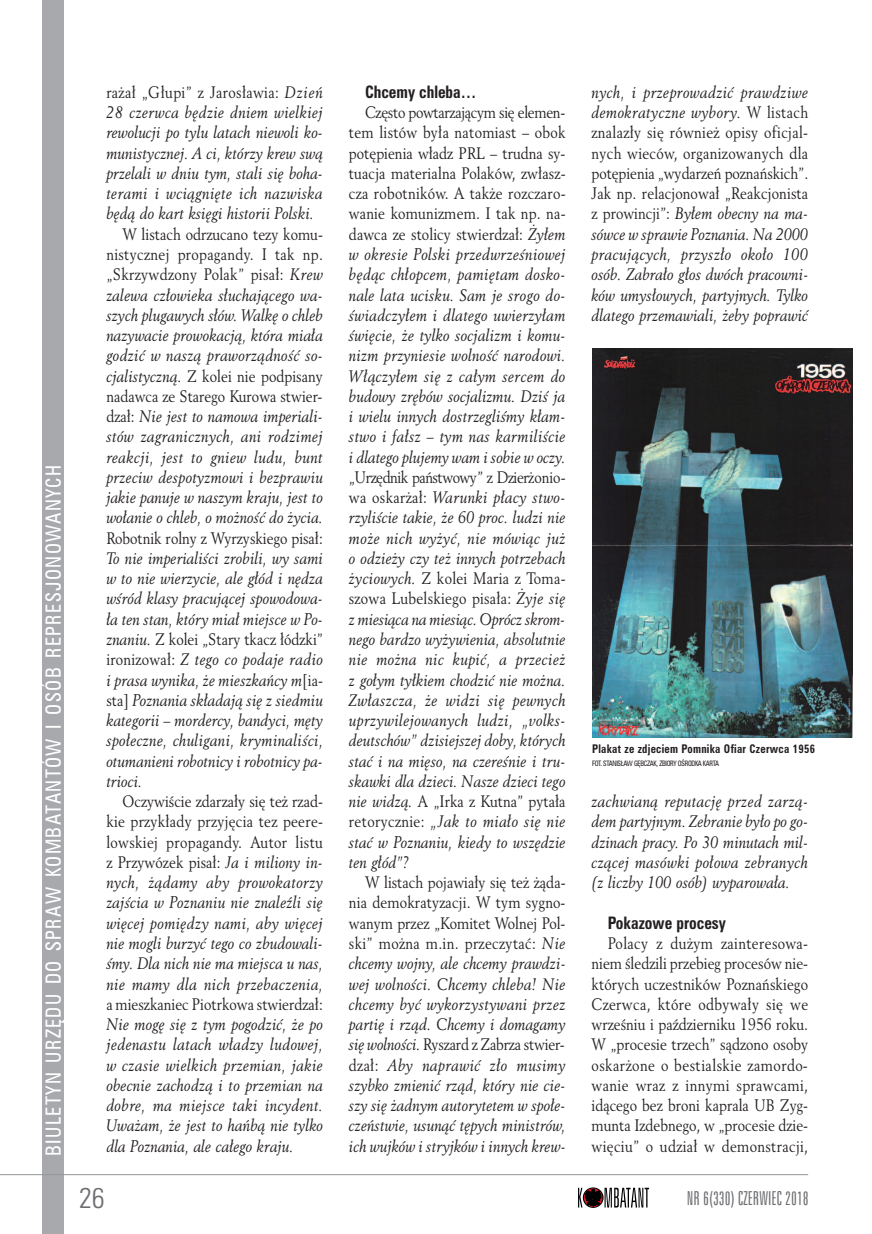
<style>
.page{position:relative;width:872px;height:1234px;background:#fff}
.page>*{position:absolute;margin:0;border:0;box-sizing:border-box;transform-origin:0 0}
.t1{font:28.5px "Zurich Lt Cn EU Normal";color:#6c6d70}
.t2{font:21px "Zurich Cn EU Normal";letter-spacing:.07em;color:#fff;scale:.92 1}
.t3{font:19.2px "Zurich Lt X Cn EU Normal";color:#6c6d70}
.t4{font:17.25px "Zurich Cn EU Bold";color:#231f20;scale:.9 1}
.t5{font:16.5px/20.2px "Revival 565 EU Italic";color:#231f20;text-align:justify;scale:.87 1}
.t6{font:16.5px/20.2px "Revival 565 EU Normal";letter-spacing:.005em;color:#231f20;text-align:justify;scale:.87 1}
.t7{font:16.5px/20.2px "Revival 565 EU Italic";letter-spacing:.02em;color:#231f20;scale:.87 1}
.t8{font:16.5px "Revival 565 EU Normal";letter-spacing:-.035em;color:#231f20;scale:.87 1}
.t9{font:12px "Zurich Cn EU Bold";letter-spacing:.025em;color:#231f20;scale:.9 1}
.t10{font:7.5px "Zurich Cn EU Normal";letter-spacing:-.05em;color:#231f20;scale:.9 1}
.s1{font-family:"Revival 565 EU Italic"}
.s2{font-family:"Revival 565 EU Normal"}
</style>
<div class="page">
<div style="left:43px;top:0;width:21px;height:1233px;background:#a8a9ad"></div>
<hr style="left:0;top:1173px;width:808px;height:1px;background:#939598">
<svg style="left:578px;top:1187px;width:71px;height:20px"></svg>
<img style="left:592px;top:349px;width:260px;height:388px">
<p class="t2" style="left:41px;top:1155px;width:752px;rotate:-90deg">BIULETYN URZĘDU DO SPRAW KOMBATANTÓW I OSÓB REPRESJONOWANYCH</p>
<p class="t6" style="left:106px;top:83px;width:250px">rażał „Głupi” z Jarosławia: <span class="s1">Dzień</span></p>
<p class="t5" style="left:106px;top:103px;width:250px">28 czerwca będzie dniem wielkiej rewolucji po tylu latach niewoli ko&shy;munistycznej. A ci, którzy krew swą przelali w dniu tym, stali się boha&shy;terami i wciągnięte ich nazwiska będą do kart księgi historii Polski.</p>
<p class="t6" style="left:106px;top:224px;width:250px;text-indent:16px">W listach odrzucano tezy komu&shy;nistycznej propagandy. I tak np. „Skrzywdzony Polak” pisał: <span class="s1">Krew</span></p>
<p class="t5" style="left:106px;top:285px;width:250px">zalewa człowieka słuchającego wa&shy;szych plugawych słów. Walkę o chleb nazywacie prowokacją, która miała godzić w naszą praworządność so-</p>
<p class="t6" style="left:106px;top:366px;width:250px"><span class="s1">cjalistyczną.</span> Z kolei nie podpisany nadawca ze Starego Kurowa stwier-</p>
<p class="t5" style="left:106px;top:407px;width:250px"><span class="s2">dzał:</span> Nie jest to namowa imperiali&shy;stów zagranicznych, ani rodzimej reakcji, jest to gniew ludu, bunt przeciw despotyzmowi i bezprawiu jakie panuje w naszym kraju, jest to wołanie o chleb, o możność do życia.</p>
<p class="t6" style="left:106px;top:528px;width:250px">Robotnik rolny z Wyrzyskiego pisał:</p>
<p class="t5" style="left:106px;top:548px;width:250px">To nie imperialiści zrobili, wy sami w to nie wierzycie, ale głód i nędza wśród klasy pracującej spowodowa&shy;ła ten stan, który miał miejsce w Po-</p>
<p class="t6" style="left:106px;top:629px;width:250px"><span class="s1">znaniu.</span> Z kolei „Stary tkacz łódzki”</p>
<p class="t5" style="left:106px;top:650px;width:250px"><span class="s2">ironizował:</span> Z tego co podaje radio i prasa wynika, że mieszkańcy m<span class="s2">[ia&shy;sta]</span> Poznania składają się z siedmiu kategorii – mordercy, bandyci, męty społeczne, chuligani, kryminaliści, otumanieni robotnicy i robotnicy pa&shy;trioci.</p>
<p class="t6" style="left:106px;top:791px;width:250px;text-indent:16px">Oczywiście zdarzały się też rzad&shy;kie przykłady przyjęcia tez peere&shy;lowskiej propagandy. Autor listu z Przywózek pisał: <span class="s1">Ja i miliony in-</span></p>
<p class="t5" style="left:106px;top:872px;width:250px">nych, żądamy aby prowokatorzy zajścia w Poznaniu nie znaleźli się więcej pomiędzy nami, aby więcej nie mogli burzyć tego co zbudowali&shy;śmy. Dla nich nie ma miejsca u nas, nie mamy dla nich przebaczenia,</p>
<p class="t6" style="left:106px;top:994px;width:250px">a mieszkaniec Piotrkowa stwierdzał:</p>
<p class="t5" style="left:106px;top:1014px;width:250px">Nie mogę się z tym pogodzić, że po jedenastu latach władzy ludowej, w czasie wielkich przemian, jakie obecnie zachodzą i to przemian na dobre, ma miejsce taki incydent.<br>Uważam, że jest to hańbą nie tylko dla Poznania, ale całego kraju.</p>
<h1 class="t1" style="left:79px;top:1179px;width:28px">26</h1>
<p class="t4" style="left:365px;top:81px;width:125px">Chcemy chleba…</p>
<p class="t6" style="left:349px;top:103px;width:250px;text-indent:16px">Często powtarzającym się elemen&shy;tem listów była natomiast – obok potępienia władz PRL – trudna sy&shy;tuacja materialna Polaków, zwłasz&shy;cza robotników. A także rozczaro&shy;wanie komunizmem. I tak np. na&shy;dawca ze stolicy stwierdzał: <span class="s1">Żyłem</span></p>
<p class="t5" style="left:349px;top:245px;width:250px">w okresie Polski przedwrześniowej będąc chłopcem, pamiętam dosko&shy;nale lata ucisku. Sam je srogo do&shy;świadczyłem i dlatego uwierzyłam święcie, że tylko socjalizm i komu&shy;nizm przyniesie wolność narodowi.<br>Włączyłem się z całym sercem do budowy zrębów socjalizmu. Dziś ja i wielu innych dostrzegliśmy kłam&shy;stwo i fałsz – tym nas karmiliście i dlatego plujemy wam i sobie w oczy.</p>
<p class="t8" style="left:349px;top:467px;width:250px">„Urzędnik państwowy” z Dzierżonio-</p>
<p class="t5" style="left:349px;top:488px;width:250px"><span class="s2">wa oskarżał:</span> Warunki płacy stwo&shy;rzyliście takie, że 60 proc. ludzi nie może nich wyżyć, nie mówiąc już o odzieży czy też innych potrzebach</p>
<p class="t6" style="left:349px;top:569px;width:250px"><span class="s1">życiowych.</span> Z kolei Maria z Toma&shy;szowa Lubelskiego pisała: <span class="s1">Żyje się</span></p>
<p class="t5" style="left:349px;top:609px;width:250px">z miesiąca na miesiąc. Oprócz skrom&shy;nego bardzo wyżywienia, absolutnie nie można nic kupić, a przecież z gołym tyłkiem chodzić nie można.<br>Zwłaszcza, że widzi się pewnych uprzywilejowanych ludzi, „volks&shy;deutschów” dzisiejszej doby, których stać i na mięso, na czereśnie i tru&shy;skawki dla dzieci. Nasze dzieci tego</p>
<p class="t6" style="left:349px;top:791px;width:250px"><span class="s1">nie widzą.</span> A „Irka z Kutna” pytała</p>
<p class="t5" style="left:349px;top:812px;width:250px"><span class="s2">retorycznie:</span> „Jak to miało się nie stać w Poznaniu, kiedy to wszędzie ten głód”?</p>
<p class="t6" style="left:349px;top:872px;width:250px;text-indent:16px">W listach pojawiały się też żąda&shy;nia demokratyzacji. W tym sygno&shy;wanym przez „Komitet Wolnej Pol&shy;ski” można m.in. przeczytać: <span class="s1">Nie</span></p>
<p class="t5" style="left:349px;top:953px;width:251px">chcemy wojny, ale chcemy prawdzi&shy;wej wolności. Chcemy chleba! Nie chcemy być wykorzystywani przez partię i rząd. Chcemy i domagamy</p>
<p class="t6" style="left:349px;top:1034px;width:250px"><span class="s1">się wolności.</span> Ryszard z Zabrza stwier-</p>
<p class="t5" style="left:349px;top:1055px;width:251px"><span class="s2">dzał:</span> Aby naprawić zło musimy szybko zmienić rząd, który nie cie&shy;szy się żadnym autorytetem w społe&shy;czeństwie, usunąć tępych ministrów, ich wujków i stryjków i innych krew-</p>
<p class="t7" style="left:591px;top:83px;width:250px">nych, i przeprowadzić prawdziwe demokratyczne wybory. <span class="s2">W listach</span></p>
<p class="t6" style="left:591px;top:123px;width:251px">znalazły się również opisy oficjal&shy;nych wieców, organizowanych dla potępienia „wydarzeń poznańskich”.<br>Jak np. relacjonował „Reakcjonista</p>
<p class="t5" style="left:591px;top:204px;width:251px"><span class="s2">z prowincji”:</span> Byłem obecny na ma&shy;sówce w sprawie Poznania. Na 2000 pracujących, przyszło około 100 osób. Zabrało głos dwóch pracowni&shy;ków umysłowych, partyjnych. Tylko dlatego przemawiali, żeby poprawić</p>
<p class="t9" style="left:592px;top:741px;width:249px">Plakat ze zdjeciem Pomnika Ofiar Czerwca 1956</p>
<p class="t10" style="left:592px;top:758px;width:143px">FOT. STANISŁAW GĘBCZAK, ZBIORY OŚRODKA KARTA</p>
<p class="t5" style="left:591px;top:791px;width:250px">zachwianą reputację przed zarzą&shy;dem partyjnym. Zebranie było po go&shy;dzinach pracy. Po 30 minutach mil&shy;czącej masówki połowa zebranych (z liczby 100 osób) wyparowała.</p>
<p class="t4" style="left:607px;top:911px;width:133px">Pokazowe procesy</p>
<p class="t6" style="left:591px;top:933px;width:250px;text-indent:16px">Polacy z dużym zainteresowa&shy;niem śledzili przebieg procesów nie&shy;których uczestników Poznańskiego Czerwca, które odbywały się we wrześniu i październiku 1956 roku.<br>W „procesie trzech” sądzono osoby oskarżone o bestialskie zamordo&shy;wanie wraz z innymi sprawcami, idącego bez broni kaprala UB Zyg&shy;munta Izdebnego, w „procesie dzie&shy;więciu” o udział w demonstracji,</p>
<p class="t3" style="left:687px;top:1186px;width:123px">NR 6(330) CZERWIEC 2018</p>
</div>
